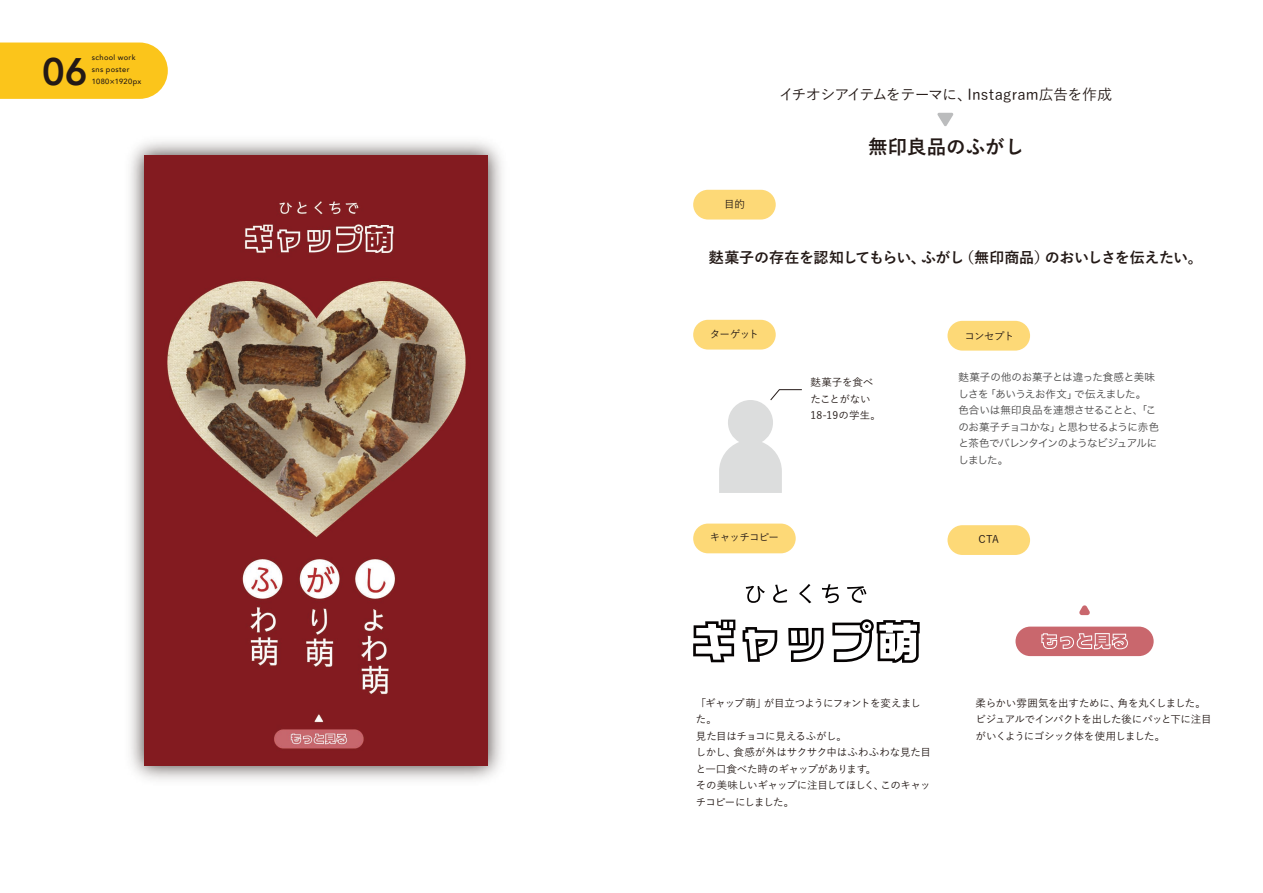
<style>
.page{position:relative;width:1263px;height:893px;background:#fff}
.page>*{position:absolute;margin:0;border:0;box-sizing:border-box;transform-origin:0 0}
.t1{font:800 38.25px "Avenir";color:#231916}
.t2{font:700 19.5px "Yu Go";color:#231916}
.t3{font:700 15px "Yu Go";letter-spacing:-.03em;color:#231916}
.t4{font:500 15px "Yu Go";letter-spacing:-.035em;color:#231916}
.t5{font:500 10.5px/16.5px "Yu Go";letter-spacing:-.05em;color:#231916}
.t6{font:10.5px/16.5px "Hiragino Sans W3";letter-spacing:-.035em;color:#494848}
.t7{font:500 10.5px/16.5px "Yu Go";letter-spacing:-.005em;color:#231916}
.t8{font:500 10.5px "Yu Go";letter-spacing:-.075em;color:#231916}
.t9{font:500 7.5px/12px "Avenir";letter-spacing:.05em;color:#231916}
</style>
<div class="page">
<div style="left:693px;top:320px;width:83px;height:30px;background:#fdd977;border-radius:15px"></div>
<div style="left:693px;top:524px;width:103px;height:29px;background:#fdd977;border-radius:15px"></div>
<div style="left:947px;top:321px;width:83px;height:30px;background:#fdd977;border-radius:15px"></div>
<div style="left:947px;top:525px;width:83px;height:30px;background:#fdd977;border-radius:15px"></div>
<div style="left:0;top:43px;width:168px;height:56px;background:#fbc51b"></div>
<img style="left:130px;top:141px;width:372px;height:639px">
<img style="left:144px;top:155px;width:343px;height:610px">
<svg style="left:937px;top:113px;width:17px;height:13px"></svg>
<svg style="left:719px;top:389px;width:83px;height:104px"></svg>
<svg style="left:746px;top:586px;width:19px;height:17px"></svg>
<svg style="left:773px;top:585px;width:14px;height:18px"></svg>
<svg style="left:799px;top:584px;width:12px;height:19px"></svg>
<svg style="left:822px;top:584px;width:17px;height:19px"></svg>
<svg style="left:847px;top:586px;width:19px;height:17px"></svg>
<svg style="left:693px;top:620px;width:42px;height:42px"></svg>
<svg style="left:742px;top:627px;width:35px;height:35px"></svg>
<svg style="left:788px;top:628px;width:35px;height:34px"></svg>
<svg style="left:832px;top:619px;width:88px;height:44px"></svg>
<div style="left:693px;top:190px;width:83px;height:30px;background:#fdd977;border-radius:15px"></div>
<div style="left:1015px;top:627px;width:139px;height:29px;background:#c9676d;border-radius:15px"></div>
<svg style="left:1079px;top:605px;width:11px;height:10px"></svg>
<svg style="left:1041px;top:633px;width:87px;height:16px"></svg>
<p class="t9" style="left:92px;top:51px;width:45px">school work sns poster</p>
<h1 class="t1" style="left:42px;top:41px;width:47px">06</h1>
<p class="t9" style="left:92px;top:75px;width:51px">1080×1920px</p>
<h3 class="t4" style="left:779px;top:81px;width:335px">イチオシアイテムをテーマに、Instagram広告を作成</h3>
<p class="t5" style="left:724px;top:194px;width:22px">目的</p>
<h2 class="t2" style="left:868px;top:135px;width:157px">無印良品のふがし</h2>
<h3 class="t3" style="left:709px;top:249px;width:495px">麩菓子の存在を認知してもらい、ふがし（無印商品）のおいしさを伝えたい。</h3>
<p class="t5" style="left:710px;top:324px;width:51px">ターゲット</p>
<p class="t7" style="left:810px;top:373px;width:72px">麩菓子を食べたことがない<br>18-19の学生。</p>
<p class="t8" style="left:710px;top:528px;width:70px">キャッチコピー</p>
<p class="t5" style="left:964px;top:327px;width:51px">コンセプト</p>
<p class="t6" style="left:958px;top:368px;width:202px">麩菓子の他のお菓子とは違った食感と美味しさを「あいうえお作文」で伝えました。色合いは無印良品を連想させることと、「このお菓子チョコかな」と思わせるように赤色と茶色でバレンタインのようなビジュアルにしました。</p>
<p class="t5" style="left:978px;top:530px;width:22px">CTA</p>
<p class="t5" style="left:696px;top:694px;width:237px">「ギャップ萌」が目立つようにフォントを変えました。<br>見た目はチョコに見えるふがし。<br>しかし、食感が外はサクサク中はふわふわな見た目と一口食べた時のギャップがあります。<br>その美味しいギャップに注目してほしく、このキャッチコピーにしました。</p>
<p class="t5" style="left:976px;top:693px;width:238px">柔らかい雰囲気を出すために、角を丸くしました。ビジュアルでインパクトを出した後にパッと下に注目がいくようにゴシック体を使用しました。</p>
</div>
